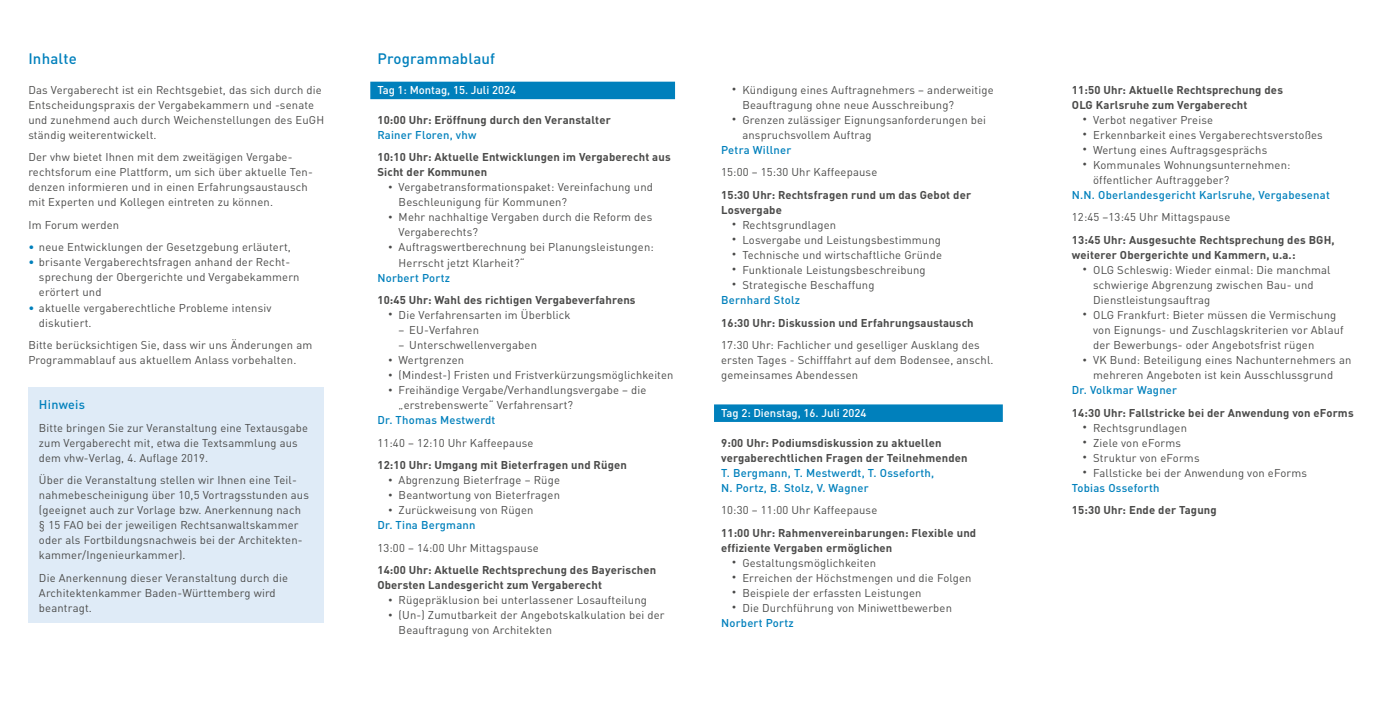
<style>
.page{position:relative;width:1382px;height:727px;background:#fff}
.page>*{position:absolute;margin:0;border:0;box-sizing:border-box;transform-origin:0 0}
.t1{font:500 15px "DIN Pro";letter-spacing:.015em;color:#0080bc}
.t2{font:500 12.5px "DIN Pro";letter-spacing:.02em;color:#0080bc}
.t3{font:11.25px/15px "DIN Pro";letter-spacing:.015em;color:#4a4a49}
.t4{font:700 11.25px/15px "DIN Pro";letter-spacing:.015em;color:#4a4a49}
.t5{font:500 11.25px/15px "DIN Pro";letter-spacing:.02em;color:#0080bc}
.t6{font:500 11.25px "DIN Pro";color:#fff}
.s1{color:#0080bc}
.s2{font-size:8.75px}
.s3{font-weight:500;color:#0080bc}
</style>
<div class="page">
<div style="left:370px;top:82px;width:305px;height:17px;background:#0080bc"></div>
<div style="left:714px;top:404px;width:289px;height:18px;background:#0080bc"></div>
<div style="left:28px;top:386px;width:296px;height:236px;background:#dfebf7"></div>
<h1 class="t1" style="left:28px;top:46px;width:50px">Inhalte</h1>
<p class="t3" style="left:28px;top:81px;width:297px">Das Vergaberecht ist ein Rechtsgebiet, das sich durch die Entscheidungspraxis der Vergabekammern und -senate und zunehmend auch durch Weichenstellungen des EuGH ständig weiterentwickelt.</p>
<p class="t3" style="left:28px;top:149px;width:286px">Der vhw bietet Ihnen mit dem zweitägigen Vergabe&shy;rechtsforum eine Plattform, um sich über aktuelle Ten&shy;denzen informieren und in einen Erfahrungsaustausch mit Experten und Kollegen eintreten zu können.</p>
<p class="t3" style="left:28px;top:216px;width:92px">Im Forum werden</p>
<p class="t3" style="left:28px;top:239px;width:264px"><span class="s1">•</span> neue Entwicklungen der Gesetzgebung erläutert,</p>
<p class="t3" style="left:39px;top:254px;width:262px;text-indent:-11px"><span class="s1">•</span> brisante Vergaberechtsfragen anhand der Recht&shy;sprechung der Obergerichte und Vergabekammern erörtert und</p>
<p class="t3" style="left:39px;top:299px;width:234px;text-indent:-11px"><span class="s1">•</span> aktuelle vergaberechtliche Probleme intensiv diskutiert.</p>
<p class="t3" style="left:28px;top:336px;width:286px">Bitte berücksichtigen Sie, dass wir uns Änderungen am<br>Programmablauf aus aktuellem Anlass vorbehalten.</p>
<p class="t2" style="left:39px;top:394px;width:48px">Hinweis</p>
<p class="t3" style="left:39px;top:419px;width:270px">Bitte bringen Sie zur Veranstaltung eine Textausgabe zum Vergaberecht mit, etwa die Textsammlung aus dem vhw-Verlag, 4. Auflage 2019.</p>
<p class="t3" style="left:39px;top:471px;width:271px">Über die Veranstaltung stellen wir Ihnen eine Teil&shy;nahmebescheinigung über 10,5 Vortragsstunden aus (geeignet auch zur Vorlage bzw. Anerkennung nach § 15 FAO bei der jeweiligen Rechtsanwaltskammer oder als Fortbildungsnachweis bei der Architekten&shy;kammer/Ingenieurkammer).</p>
<p class="t3" style="left:39px;top:569px;width:251px">Die Anerkennung dieser Veranstaltung durch die<br>Architektenkammer Baden-Württemberg wird beantragt.</p>
<h1 class="t1" style="left:377px;top:46px;width:119px">Programmablauf</h1>
<p class="t6" style="left:377px;top:81px;width:140px">Tag 1: Montag, 15. Juli 2024</p>
<p class="t4" style="left:377px;top:111px;width:235px">10:00 Uhr: Eröffnung durch den Veranstalter</p>
<p class="t5" style="left:377px;top:126px;width:100px">Rainer Floren, vhw</p>
<p class="t4" style="left:377px;top:148px;width:295px">10:10 Uhr: Aktuelle Entwicklungen im Vergaberecht aus<br>Sicht der Kommunen</p>
<p class="t3" style="left:399px;top:179px;width:256px;text-indent:-11px"><span class="s2">•</span> Vergabetransformationspaket: Vereinfachung und<br>Beschleunigung für Kommunen?</p>
<p class="t3" style="left:399px;top:209px;width:255px;text-indent:-11px"><span class="s2">•</span> Mehr nachhaltige Vergaben durch die Reform des<br>Vergaberechts?</p>
<p class="t3" style="left:399px;top:239px;width:257px;text-indent:-11px"><span class="s2">•</span> Auftragswertberechnung bei Planungsleistungen:<br>Herrscht jetzt Klarheit?“</p>
<p class="t5" style="left:377px;top:268px;width:74px">Norbert Portz</p>
<p class="t4" style="left:377px;top:291px;width:260px">10:45 Uhr: Wahl des richtigen Vergabeverfahrens</p>
<p class="t3" style="left:388px;top:306px;width:184px"><span class="s2">•</span> Die Verfahrensarten im Überblick</p>
<p class="t3" style="left:399px;top:321px;width:82px">– EU-Verfahren</p>
<p class="t3" style="left:399px;top:336px;width:140px">– Unterschwellenvergaben</p>
<p class="t3" style="left:388px;top:351px;width:78px"><span class="s2">•</span> Wertgrenzen</p>
<p class="t3" style="left:388px;top:366px;width:287px"><span class="s2">•</span> (Mindest-) Fristen und Fristverkürzungsmöglichkeiten</p>
<p class="t3" style="left:399px;top:381px;width:249px;text-indent:-11px"><span class="s2">•</span> Freihändige Vergabe/Verhandlungsvergabe – die „erstrebenswerte“ Verfahrensart?</p>
<p class="t5" style="left:377px;top:411px;width:120px">Dr. Thomas Mestwerdt</p>
<p class="t3" style="left:377px;top:434px;width:158px">11:40 – 12:10 Uhr Kaffeepause</p>
<p class="t4" style="left:377px;top:456px;width:251px">12:10 Uhr: Umgang mit Bieterfragen und Rügen</p>
<p class="t3" style="left:388px;top:471px;width:173px"><span class="s2">•</span> Abgrenzung Bieterfrage – Rüge</p>
<p class="t3" style="left:388px;top:486px;width:173px"><span class="s2">•</span> Beantwortung von Bieterfragen</p>
<p class="t3" style="left:377px;top:501px;width:158px;text-indent:11px"><span class="s2">•</span> Zurückweisung von Rügen<br><span class="s3">Dr. Tina Bergmann</span></p>
<p class="t3" style="left:377px;top:539px;width:163px">13:00 – 14:00 Uhr Mittagspause</p>
<p class="t4" style="left:377px;top:561px;width:280px">14:00 Uhr: Aktuelle Rechtsprechung des Bayerischen<br>Obersten Landesgericht zum Vergaberecht</p>
<p class="t3" style="left:388px;top:591px;width:260px"><span class="s2">•</span> Rügepräklusion bei unterlassener Losaufteilung</p>
<p class="t3" style="left:399px;top:606px;width:267px;text-indent:-11px"><span class="s2">•</span> (Un-) Zumutbarkeit der Angebotskalkulation bei der<br>Beauftragung von Architekten</p>
<p class="t3" style="left:742px;top:81px;width:253px;text-indent:-11px"><span class="s2">•</span> Kündigung eines Auftragnehmers – anderweitige<br>Beauftragung ohne neue Ausschreibung?</p>
<p class="t3" style="left:742px;top:111px;width:245px;text-indent:-11px"><span class="s2">•</span> Grenzen zulässiger Eignungsanforderungen bei anspruchsvollem Auftrag</p>
<p class="t5" style="left:721px;top:141px;width:72px">Petra Willner</p>
<p class="t3" style="left:721px;top:164px;width:158px">15:00 – 15:30 Uhr Kaffeepause</p>
<p class="t4" style="left:721px;top:186px;width:252px">15:30 Uhr: Rechtsfragen rund um das Gebot der<br>Losvergabe</p>
<p class="t3" style="left:732px;top:216px;width:106px"><span class="s2">•</span> Rechtsgrundlagen</p>
<p class="t3" style="left:732px;top:231px;width:211px"><span class="s2">•</span> Losvergabe und Leistungsbestimmung</p>
<p class="t3" style="left:732px;top:246px;width:212px"><span class="s2">•</span> Technische und wirtschaftliche Gründe</p>
<p class="t3" style="left:732px;top:261px;width:195px"><span class="s2">•</span> Funktionale Leistungsbeschreibung</p>
<p class="t3" style="left:721px;top:276px;width:155px;text-indent:11px"><span class="s2">•</span> Strategische Beschaffung<br><span class="s3">Bernhard Stolz</span></p>
<p class="t4" style="left:721px;top:313px;width:254px">16:30 Uhr: Diskussion und Erfahrungsaustausch</p>
<p class="t3" style="left:721px;top:336px;width:274px">17:30 Uhr: Fachlicher und geselliger Ausklang des ersten Tages - Schifffahrt auf dem Bodensee, anschl. gemeinsames Abendessen</p>
<p class="t6" style="left:721px;top:403px;width:147px">Tag 2: Dienstag, 16. Juli 2024</p>
<p class="t4" style="left:721px;top:433px;width:248px">9:00 Uhr: Podiumsdiskussion zu aktuellen vergaberechtlichen Fragen der Teilnehmenden</p>
<p class="t5" style="left:721px;top:463px;width:215px">T. Bergmann, T. Mestwerdt, T. Osseforth,<br>N. Portz, B. Stolz, V. Wagner</p>
<p class="t3" style="left:721px;top:501px;width:158px">10:30 – 11:00 Uhr Kaffeepause</p>
<p class="t4" style="left:721px;top:523px;width:257px">11:00 Uhr: Rahmenvereinbarungen: Flexible und effiziente Vergaben ermöglichen</p>
<p class="t3" style="left:732px;top:554px;width:146px"><span class="s2">•</span> Gestaltungsmöglichkeiten</p>
<p class="t3" style="left:732px;top:569px;width:241px"><span class="s2">•</span> Erreichen der Höchstmengen und die Folgen</p>
<p class="t3" style="left:732px;top:584px;width:191px"><span class="s2">•</span> Beispiele der erfassten Leistungen</p>
<p class="t3" style="left:721px;top:599px;width:232px;text-indent:11px"><span class="s2">•</span> Die Durchführung von Miniwettbewerben<br><span class="s3">Norbert Portz</span></p>
<p class="t4" style="left:1072px;top:81px;width:213px">11:50 Uhr: Aktuelle Rechtsprechung des<br>OLG Karlsruhe zum Vergaberecht</p>
<p class="t3" style="left:1082px;top:111px;width:132px"><span class="s2">•</span> Verbot negativer Preise</p>
<p class="t3" style="left:1082px;top:126px;width:242px"><span class="s2">•</span> Erkennbarkeit eines Vergaberechtsverstoßes</p>
<p class="t3" style="left:1082px;top:141px;width:186px"><span class="s2">•</span> Wertung eines Auftragsgesprächs</p>
<p class="t3" style="left:1093px;top:156px;width:199px;text-indent:-11px"><span class="s2">•</span> Kommunales Wohnungsunternehmen: öffentlicher Auftraggeber?</p>
<p class="t5" style="left:1072px;top:186px;width:259px">N.N. Oberlandesgericht Karlsruhe, Vergabesenat</p>
<p class="t3" style="left:1072px;top:209px;width:160px">12:45 –13:45 Uhr Mittagspause</p>
<p class="t4" style="left:1072px;top:231px;width:264px">13:45 Uhr: Ausgesuchte Rechtsprechung des BGH, weiterer Obergerichte und Kammern, u.a.:</p>
<p class="t3" style="left:1093px;top:261px;width:239px;text-indent:-11px"><span class="s2">•</span> OLG Schleswig: Wieder einmal: Die manchmal schwierige Abgrenzung zwischen Bau- und<br>Dienstleistungsauftrag</p>
<p class="t3" style="left:1093px;top:306px;width:252px;text-indent:-11px"><span class="s2">•</span> OLG Frankfurt: Bieter müssen die Vermischung von Eignungs- und Zuschlagskriterien vor Ablauf der Bewerbungs- oder Angebotsfrist rügen</p>
<p class="t3" style="left:1093px;top:351px;width:260px;text-indent:-11px"><span class="s2">•</span> VK Bund: Beteiligung eines Nachunternehmers an mehreren Angeboten ist kein Ausschlussgrund</p>
<p class="t5" style="left:1072px;top:381px;width:107px">Dr. Volkmar Wagner</p>
<p class="t4" style="left:1072px;top:403px;width:283px">14:30 Uhr: Fallstricke bei der Anwendung von eForms</p>
<p class="t3" style="left:1082px;top:419px;width:106px"><span class="s2">•</span> Rechtsgrundlagen</p>
<p class="t3" style="left:1082px;top:434px;width:100px"><span class="s2">•</span> Ziele von eForms</p>
<p class="t3" style="left:1082px;top:449px;width:119px"><span class="s2">•</span> Struktur von eForms</p>
<p class="t3" style="left:1072px;top:464px;width:237px;text-indent:11px"><span class="s2">•</span> Fallsticke bei der Anwendung von eForms<br><span class="s3">Tobias Osseforth</span></p>
<p class="t4" style="left:1072px;top:501px;width:146px">15:30 Uhr: Ende der Tagung</p>
</div>
